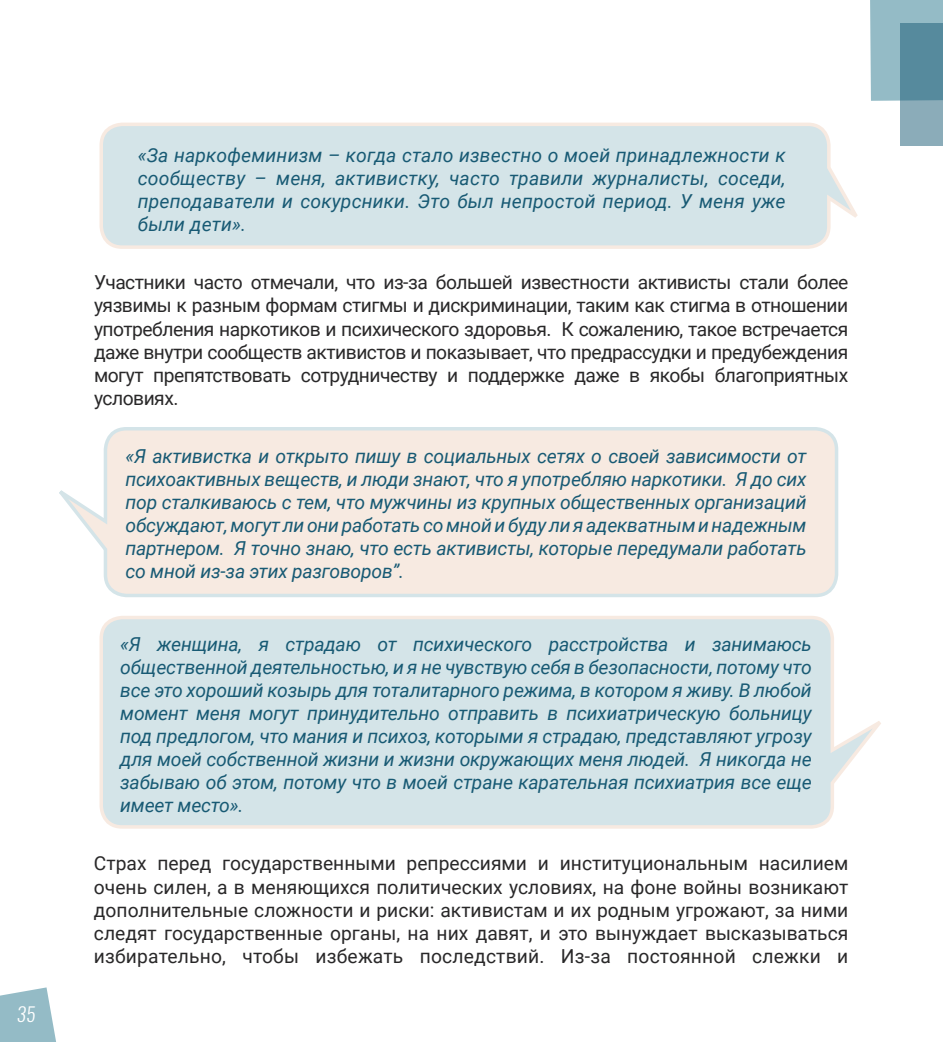
<style>
.page{position:relative;width:943px;height:1042px;background:#fff}
.page>*{position:absolute;margin:0;border:0;box-sizing:border-box;transform-origin:0 0}
.t1{font:italic 19.25px/23.1px "Roboto";letter-spacing:-.01em;color:#185a74;text-align:justify}
.t2{font:19.25px/23.1px "Roboto";letter-spacing:-.015em;color:#292829;text-align:justify}
.t3{font:italic 300 19.25px "Oswald";color:#fff}
</style>
<div class="page">
<svg style="left:0;top:987px;width:56px;height:55px;background:#a4c5ce"></svg>
<div style="left:870px;top:0;width:73px;height:101px;background:#94bbc6"></div>
<svg style="left:900px;top:24px;width:43px;height:122px;background:#6996a7"></svg>
<svg style="left:99px;top:122px;width:759px;height:127px;background:#d7e5e8"></svg>
<svg style="left:59px;top:427px;width:780px;height:170px;background:#f5eae2"></svg>
<svg style="left:99px;top:616px;width:782px;height:213px;background:#d7e5e9"></svg>
<p class="t3" style="left:17px;top:1000px;width:20px">35</p>
<p class="t1" style="left:138px;top:143px;width:649px">«За наркофеминизм – когда стало известно о моей принадлежности к сообществу – меня, активистку, часто травили журналисты, соседи, преподаватели и сокурсники. Это был непростой период. У меня уже были дети».</p>
<p class="t2" style="left:94px;top:270px;width:755px">Участники часто отмечали, что из-за большей известности активисты стали более уязвимы к разным формам стигмы и дискриминации, таким как стигма в отношении употребления наркотиков и психического здоровья. К сожалению, такое встречается даже внутри сообществ активистов и показывает, что предрассудки и предубеждения могут препятствовать сотрудничеству и поддержке даже в якобы благоприятных условиях.</p>
<p class="t1" style="left:125px;top:444px;width:682px">«Я активистка и открыто пишу в социальных сетях о своей зависимости от психоактивных веществ, и люди знают, что я употребляю наркотики. Я до сих пор сталкиваюсь с тем, что мужчины из крупных общественных организаций обсуждают, могут ли они работать со мной и буду ли я адекватным и надежным партнером. Я точно знаю, что есть активисты, которые передумали работать со мной из-за этих разговоров”.</p>
<p class="t1" style="left:120px;top:631px;width:693px">«Я женщина, я страдаю от психического расстройства и занимаюсь общественной деятельностью, и я не чувствую себя в безопасности, потому что все это хороший козырь для тоталитарного режима, в котором я живу. В любой момент меня могут принудительно отправить в психиатрическую больницу под предлогом, что мания и психоз, которыми я страдаю, представляют угрозу для моей собственной жизни и жизни окружающих меня людей. Я никогда не забываю об этом, потому что в моей стране карательная психиатрия все еще имеет место».</p>
<p class="t2" style="left:94px;top:851px;width:756px">Страх перед государственными репрессиями и институциональным насилием очень силен, а в меняющихся политических условиях, на фоне войны возникают дополнительные сложности и риски: активистам и их родным угрожают, за ними следят государственные органы, на них давят, и это вынуждает высказываться избирательно, чтобы избежать последствий. Из-за постоянной слежки и</p>
</div>
